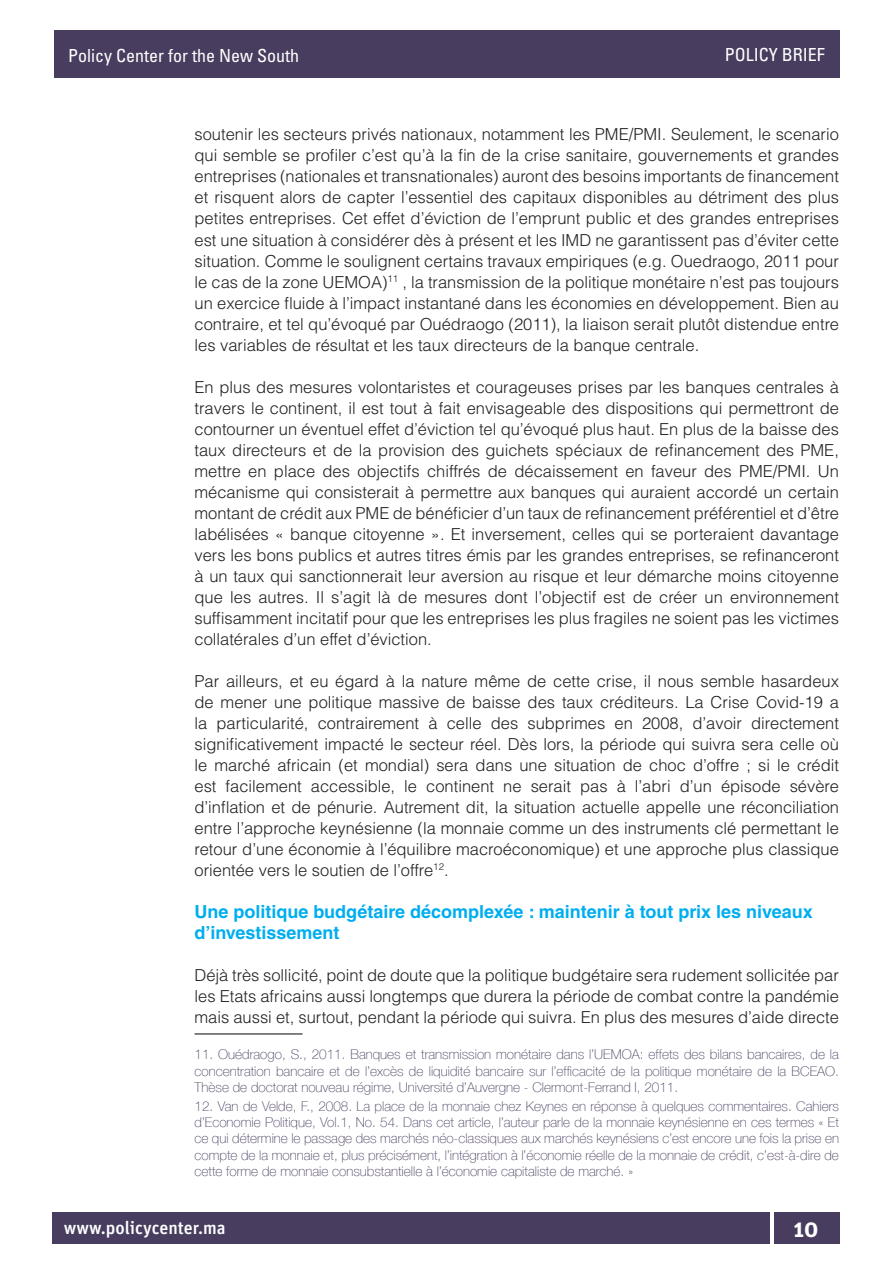
<style>
.page{position:relative;width:893px;height:1263px;background:#fff}
.page>*{position:absolute;margin:0;border:0;box-sizing:border-box;transform-origin:0 0}
.t1{font:700 22.5px "Unit Pro";color:#fff}
.Texte{font:700 18px/21px "Helvetica LT Std";color:#00aeef}
.t2{font:condensed 18px "Univers LT Std";color:#fff}
.t3{font:500 18px "Unit Pro";color:#fff}
.Texte-2{font:300 16.5px/21px "Helvetica LT Std";color:#231f20;text-align:justify}
.FootNote{font:100 13.5px/16.2px "Helvetica Neue LT Com";color:#483d5f;text-align:justify}
</style>
<div class="page">
<div style="left:52px;top:1212px;width:718px;height:31px;background:#483d5f"></div>
<div style="left:774px;top:1212px;width:65px;height:31px;background:#483d5f"></div>
<div style="left:54px;top:30px;width:785px;height:48px;background:#483d5f"></div>
<hr style="left:195px;top:1033px;width:108px;height:2px;background:#59585c">
<p class="t2" style="left:68px;top:44px;width:232px">Policy Center for the New South</p>
<p class="t2" style="left:725px;top:43px;width:102px">POLICY BRIEF</p>
<p class="Texte-2" style="left:195px;top:124px;width:646px">soutenir les secteurs privés nationaux, notamment les PME/PMI. Seulement, le scenario qui semble se profiler c’est qu’à la fin de la crise sanitaire, gouvernements et grandes entreprises (nationales et transnationales) auront des besoins importants de financement et risquent alors de capter l’essentiel des capitaux disponibles au détriment des plus petites entreprises. Cet effet d’éviction de l’emprunt public et des grandes entreprises est une situation à considérer dès à présent et les IMD ne garantissent pas d’éviter cette situation. Comme le soulignent certains travaux empiriques (e.g. Ouedraogo, 2011 pour le cas de la zone UEMOA)<sup>11</sup> , la transmission de la politique monétaire n’est pas toujours un exercice fluide à l’impact instantané dans les économies en développement. Bien au contraire, et tel qu’évoqué par Ouédraogo (2011), la liaison serait plutôt distendue entre les variables de résultat et les taux directeurs de la banque centrale.</p>
<p class="Texte-2" style="left:195px;top:376px;width:646px">En plus des mesures volontaristes et courageuses prises par les banques centrales à travers le continent, il est tout à fait envisageable des dispositions qui permettront de contourner un éventuel effet d’éviction tel qu’évoqué plus haut. En plus de la baisse des taux directeurs et de la provision des guichets spéciaux de refinancement des PME, mettre en place des objectifs chiffrés de décaissement en faveur des PME/PMI. Un mécanisme qui consisterait à permettre aux banques qui auraient accordé un certain montant de crédit aux PME de bénéficier d’un taux de refinancement préférentiel et d’être labélisées « banque citoyenne ». Et inversement, celles qui se porteraient davantage vers les bons publics et autres titres émis par les grandes entreprises, se refinanceront à un taux qui sanctionnerait leur aversion au risque et leur démarche moins citoyenne que les autres. Il s’agit là de mesures dont l’objectif est de créer un environnement suffisamment incitatif pour que les entreprises les plus fragiles ne soient pas les victimes collatérales d’un effet d’éviction.</p>
<p class="Texte-2" style="left:195px;top:670px;width:646px">Par ailleurs, et eu égard à la nature même de cette crise, il nous semble hasardeux de mener une politique massive de baisse des taux créditeurs. La Crise Covid-19 a la particularité, contrairement à celle des subprimes en 2008, d’avoir directement significativement impacté le secteur réel. Dès lors, la période qui suivra sera celle où le marché africain (et mondial) sera dans une situation de choc d’offre ; si le crédit est facilement accessible, le continent ne serait pas à l’abri d’un épisode sévère d’inflation et de pénurie. Autrement dit, la situation actuelle appelle une réconciliation entre l’approche keynésienne (la monnaie comme un des instruments clé permettant le retour d’une économie à l’équilibre macroéconomique) et une approche plus classique orientée vers le soutien de l’offre<sup>12</sup>.</p>
<p class="Texte" style="left:195px;top:900px;width:620px">Une politique budgétaire décomplexée : maintenir à tout prix les niveaux d’investissement</p>
<p class="Texte-2" style="left:195px;top:964px;width:646px">Déjà très sollicité, point de doute que la politique budgétaire sera rudement sollicitée par les Etats africains aussi longtemps que durera la période de combat contre la pandémie mais aussi et, surtout, pendant la période qui suivra. En plus des mesures d’aide directe</p>
<p class="FootNote" style="left:195px;top:1046px;width:646px">11. Ouédraogo, S., 2011. Banques et transmission monétaire dans l’UEMOA: effets des bilans bancaires, de la concentration bancaire et de l’excès de liquidité bancaire sur l’efficacité de la politique monétaire de la BCEAO.<br>Thèse de doctorat nouveau régime, Université d’Auvergne - Clermont-Ferrand I, 2011.</p>
<p class="FootNote" style="left:195px;top:1098px;width:646px">12. Van de Velde, F., 2008. La place de la monnaie chez Keynes en réponse à quelques commentaires. Cahiers d’Economie Politique, Vol.1, No. 54. Dans cet article, l’auteur parle de la monnaie keynésienne en ces termes « Et ce qui détermine le passage des marchés néo-classiques aux marchés keynésiens c’est encore une fois la prise en compte de la monnaie et, plus précisément, l’intégration à l’économie réelle de la monnaie de crédit, c’est-à-dire de cette forme de monnaie consubstantielle à l’économie capitaliste de marché. »</p>
<p class="t3" style="left:64px;top:1216px;width:164px">www.policycenter.ma</p>
<h1 class="t1" style="left:793px;top:1214px;width:26px">10</h1>
</div>
